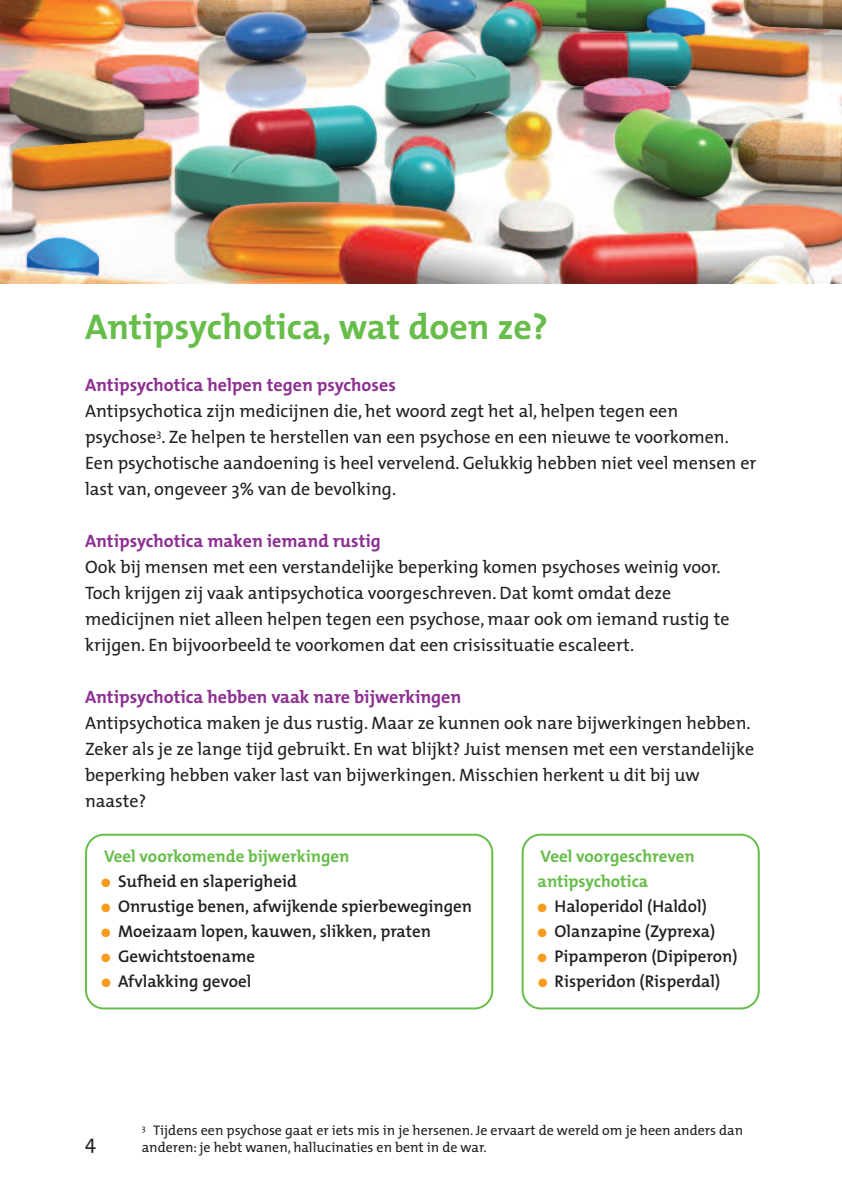
<style>
.page{position:relative;width:842px;height:1191px;background:#fff}
.page>*{position:absolute;margin:0;border:0;box-sizing:border-box;transform-origin:0 0}
.t1{font:700 36px "The Mix B7";color:#67bd4a}
.t2{font:20px "The Mix";color:#231f20}
.t3{font:18px/26px "The Mix";color:#231f20}
.t4{font:700 18px "The Mix B7";color:#8d3092}
.t5{font:600 17px "The Mix B6";color:#231f20}
.t6{font:700 17px/25px "The Mix B7";color:#67bd4a}
.t7{font:14px/16.8px "The Mix";color:#231f20}
.s1{color:#f89a1c}
</style>
<div class="page">
<img style="left:0;top:0;width:842px;height:283px">
<svg style="left:85px;top:833px;width:408px;height:176px"></svg>
<svg style="left:522px;top:833px;width:238px;height:176px"></svg>
<h1 class="t1" style="left:85px;top:307px;width:465px">Antipsychotica, wat doen ze?</h1>
<p class="t4" style="left:85px;top:375px;width:312px">Antipsychotica helpen tegen psychoses</p>
<p class="t3" style="left:85px;top:400px;width:673px">Antipsychotica zijn medicijnen die, het woord zegt het al, helpen tegen een psychose<sup>3</sup>. Ze helpen te herstellen van een psychose en een nieuwe te voorkomen.<br>Een psychotische aandoening is heel vervelend. Gelukkig hebben niet veel mensen er last van, ongeveer 3% van de bevolking.</p>
<p class="t4" style="left:85px;top:531px;width:297px">Antipsychotica maken iemand rustig</p>
<p class="t3" style="left:85px;top:556px;width:646px">Ook bij mensen met een verstandelijke beperking komen psychoses weinig voor.<br>Toch krijgen zij vaak antipsychotica voorgeschreven. Dat komt omdat deze medicijnen niet alleen helpen tegen een psychose, maar ook om iemand rustig te krijgen. En bijvoorbeeld te voorkomen dat een crisissituatie escaleert.</p>
<p class="t4" style="left:85px;top:687px;width:378px">Antipsychotica hebben vaak nare bijwerkingen</p>
<p class="t3" style="left:85px;top:712px;width:671px">Antipsychotica maken je dus rustig. Maar ze kunnen ook nare bijwerkingen hebben.<br>Zeker als je ze lange tijd gebruikt. En wat blijkt? Juist mensen met een verstandelijke beperking hebben vaker last van bijwerkingen. Misschien herkent u dit bij uw naaste?</p>
<p class="t6" style="left:104px;top:844px;width:247px">Veel voorkomende bijwerkingen</p>
<p class="t5" style="left:101px;top:872px;width:197px"><span class="s1">●</span> Sufheid en slaperigheid</p>
<p class="t5" style="left:101px;top:897px;width:373px"><span class="s1">●</span> Onrustige benen, afwijkende spierbewegingen</p>
<p class="t5" style="left:101px;top:922px;width:332px"><span class="s1">●</span> Moeizaam lopen, kauwen, slikken, praten</p>
<p class="t5" style="left:101px;top:947px;width:156px"><span class="s1">●</span> Gewichtstoename</p>
<p class="t5" style="left:102px;top:972px;width:151px"><span class="s1">●</span> Afvlakking gevoel</p>
<p class="t6" style="left:538px;top:844px;width:159px">Veel voorgeschreven antipsychotica</p>
<p class="t5" style="left:538px;top:897px;width:171px"><span class="s1">●</span> Haloperidol (Haldol)</p>
<p class="t5" style="left:538px;top:922px;width:179px"><span class="s1">●</span> Olanzapine (Zyprexa)</p>
<p class="t5" style="left:538px;top:947px;width:202px"><span class="s1">●</span> Pipamperon (Dipiperon)</p>
<p class="t5" style="left:538px;top:972px;width:184px"><span class="s1">●</span> Risperidon (Risperdal)</p>
<p class="t2" style="left:85px;top:1135px;width:12px">4</p>
<p class="t7" style="left:142px;top:1123px;width:603px"><sup>3</sup> Tijdens een psychose gaat er iets mis in je hersenen. Je ervaart de wereld om je heen anders dan anderen: je hebt wanen, hallucinaties en bent in de war.</p>
</div>
